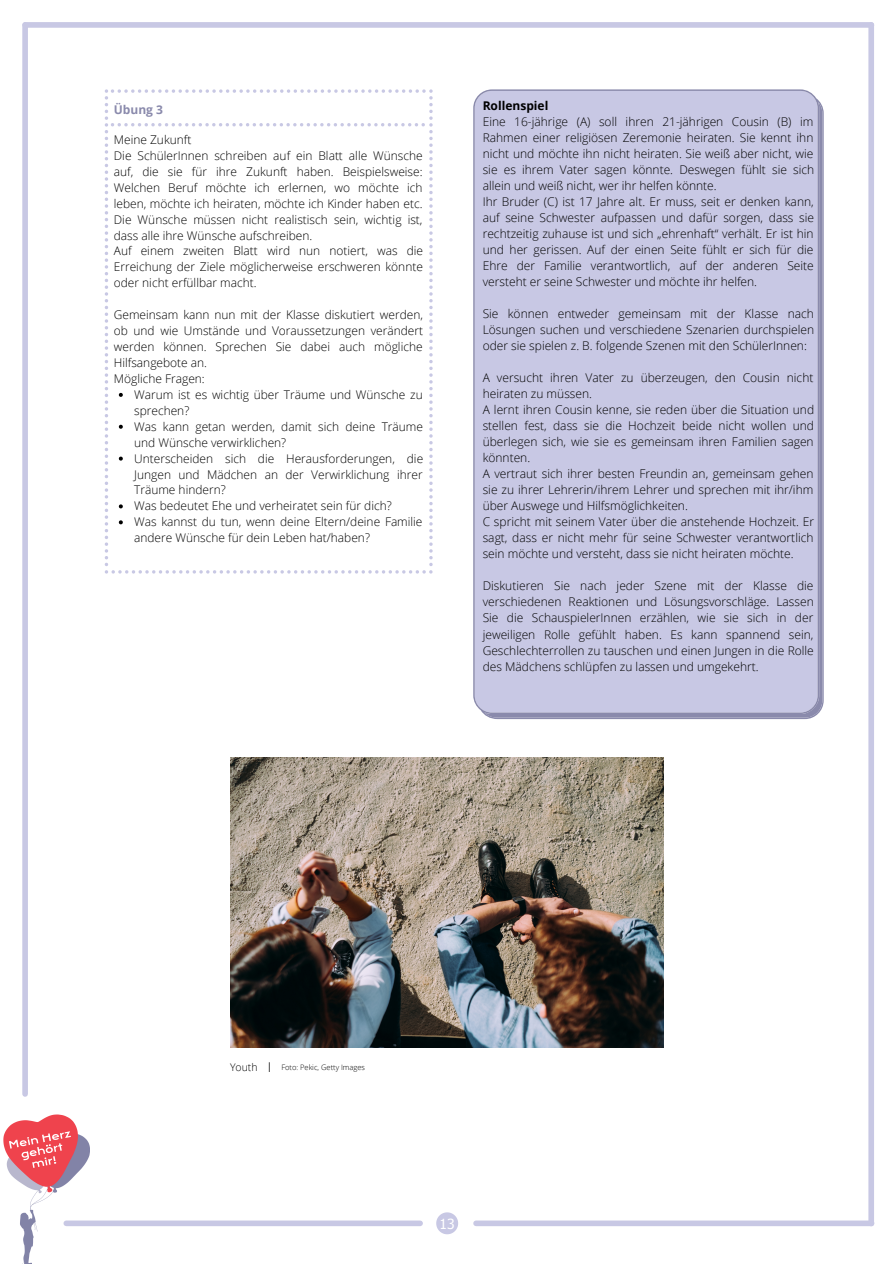
<style>
.page{position:relative;width:894px;height:1264px;background:#fff}
.page>*{position:absolute;margin:0;border:0;box-sizing:border-box;transform-origin:0 0}
.t1{font:13.95px "Tahoma";color:#fff}
.t2{font:300 13.5px "Open Sans";color:#000}
.t3{font:300 12px/16px "Open Sans";color:#000;text-align:justify}
.t4{font:700 12px "Open Sans";color:#000}
.t5{font:700 12px "Open Sans";color:#8a8aac}
.t6{font:300 10.5px "Open Sans";color:#000}
.t7{font:300 7.5px "Open Sans";color:#000}
</style>
<div class="page">
<svg style="left:436px;top:1212px;width:22px;height:22px"></svg>
<div style="left:473px;top:89px;width:350px;height:630px;background:#c8c8e4"></div>
<img style="left:3px;top:1114px;width:87px;height:149px">
<div style="left:32px;top:1250px;width:95px;height:13px;background:#fff"></div>
<div style="left:0;top:1250px;width:21px;height:13px;background:#fff"></div>
<div style="left:25px;top:22px;width:846px;height:6px;background:#c8c8e4"></div>
<div style="left:22px;top:25px;width:6px;height:1068px;background:#c8c8e4"></div>
<div style="left:868px;top:25px;width:5px;height:1198px;background:#c8c8e4"></div>
<div style="left:476px;top:1220px;width:395px;height:6px;background:#c8c8e4"></div>
<div style="left:66px;top:1220px;width:354px;height:6px;background:#c8c8e4"></div>
<img style="left:230px;top:757px;width:433px;height:290px">
<svg style="left:105px;top:89px;width:327px;height:484px"></svg>
<p class="t5" style="left:114px;top:101px;width:51px">Übung 3</p>
<p class="t3" style="left:114px;top:131px;width:79px">Meine Zukunft</p>
<p class="t3" style="left:114px;top:147px;width:310px">Die SchülerInnen schreiben auf ein Blatt alle Wünsche auf, die sie für ihre Zukunft haben. Beispielsweise:<br>Welchen Beruf möchte ich erlernen, wo möchte ich leben, möchte ich heiraten, möchte ich Kinder haben etc.<br>Die Wünsche müssen nicht realistisch sein, wichtig ist, dass alle ihre Wünsche aufschreiben.</p>
<p class="t3" style="left:114px;top:243px;width:310px">Auf einem zweiten Blatt wird nun notiert, was die Erreichung der Ziele möglicherweise erschweren könnte oder nicht erfüllbar macht.</p>
<p class="t3" style="left:114px;top:306px;width:311px">Gemeinsam kann nun mit der Klasse diskutiert werden, ob und wie Umstände und Voraussetzungen verändert werden können. Sprechen Sie dabei auch mögliche Hilfsangebote an.</p>
<p class="t3" style="left:114px;top:370px;width:92px">Mögliche Fragen:</p>
<p class="t3" style="left:134px;top:386px;width:290px">Warum ist es wichtig über Träume und Wünsche zu sprechen?</p>
<p class="t3" style="left:134px;top:418px;width:290px">Was kann getan werden, damit sich deine Träume und Wünsche verwirklichen?</p>
<p class="t3" style="left:134px;top:450px;width:290px">Unterscheiden sich die Herausforderungen, die Jungen und Mädchen an der Verwirklichung ihrer Träume hindern?</p>
<p class="t3" style="left:134px;top:497px;width:259px">Was bedeutet Ehe und verheiratet sein für dich?</p>
<p class="t3" style="left:134px;top:513px;width:290px">Was kannst du tun, wenn deine Eltern/deine Familie andere Wünsche für dein Leben hat/haben?</p>
<p class="t4" style="left:482px;top:97px;width:67px">Rollenspiel</p>
<p class="t3" style="left:482px;top:113px;width:333px">Eine 16-jährige (A) soll ihren 21-jährigen Cousin (B) im Rahmen einer religiösen Zeremonie heiraten. Sie kennt ihn nicht und möchte ihn nicht heiraten. Sie weiß aber nicht, wie sie es ihrem Vater sagen könnte. Deswegen fühlt sie sich allein und weiß nicht, wer ihr helfen könnte.</p>
<p class="t3" style="left:482px;top:193px;width:333px">Ihr Bruder (C) ist 17 Jahre alt. Er muss, seit er denken kann, auf seine Schwester aufpassen und dafür sorgen, dass sie rechtzeitig zuhause ist und sich „ehrenhaft“ verhält. Er ist hin und her gerissen. Auf der einen Seite fühlt er sich für die Ehre der Familie verantwortlich, auf der anderen Seite versteht er seine Schwester und möchte ihr helfen.</p>
<p class="t3" style="left:482px;top:305px;width:333px">Sie können entweder gemeinsam mit der Klasse nach Lösungen suchen und verschiedene Szenarien durchspielen oder sie spielen z. B. folgende Szenen mit den SchülerInnen:</p>
<p class="t3" style="left:482px;top:369px;width:332px">A versucht ihren Vater zu überzeugen, den Cousin nicht heiraten zu müssen.</p>
<p class="t3" style="left:482px;top:401px;width:333px">A lernt ihren Cousin kenne, sie reden über die Situation und stellen fest, dass sie die Hochzeit beide nicht wollen und überlegen sich, wie sie es gemeinsam ihren Familien sagen könnten.</p>
<p class="t3" style="left:482px;top:465px;width:332px">A vertraut sich ihrer besten Freundin an, gemeinsam gehen sie zu ihrer Lehrerin/ihrem Lehrer und sprechen mit ihr/ihm über Auswege und Hilfsmöglichkeiten.</p>
<p class="t3" style="left:482px;top:513px;width:333px">C spricht mit seinem Vater über die anstehende Hochzeit. Er sagt, dass er nicht mehr für seine Schwester verantwortlich sein möchte und versteht, dass sie nicht heiraten möchte.</p>
<p class="t3" style="left:482px;top:577px;width:332px">Diskutieren Sie nach jeder Szene mit der Klasse die verschiedenen Reaktionen und Lösungsvorschläge. Lassen Sie die SchauspielerInnen erzählen, wie sie sich in der jeweiligen Rolle gefühlt haben. Es kann spannend sein, Geschlechterrollen zu tauschen und einen Jungen in die Rolle des Mädchens schlüpfen zu lassen und umgekehrt.</p>
<p class="t2" style="left:268px;top:1057px;width:5px">I</p>
<p class="t6" style="left:230px;top:1059px;width:29px">Youth</p>
<p class="t7" style="left:281px;top:1061px;width:85px">Foto: Pekic, Getty Images</p>
<p class="t1" style="left:439px;top:1214px;width:17px">13</p>
</div>
